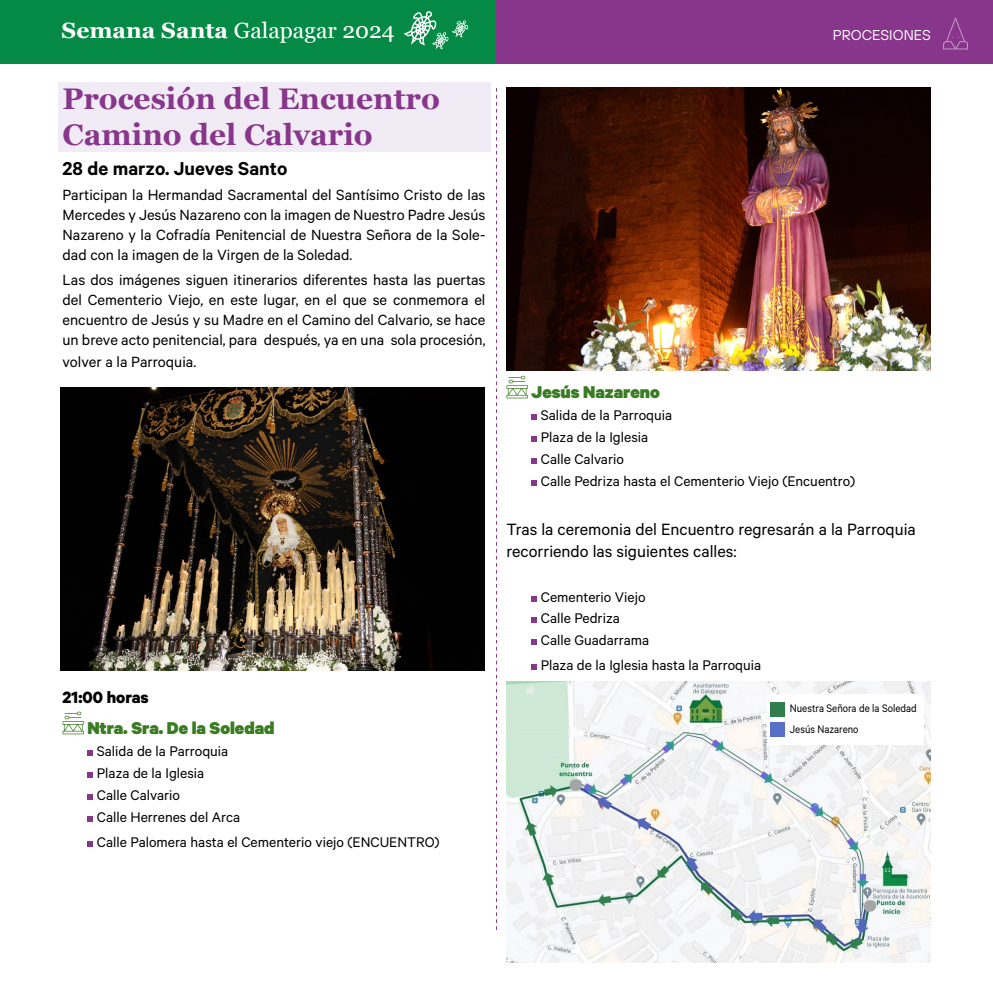
<style>
.page{position:relative;width:993px;height:993px;background:#fff}
.page>*{position:absolute;margin:0;border:0;box-sizing:border-box;transform-origin:0 0}
.t1{font:700 29.75px/35.7px "Georgia";color:#88368b}
.t2{font:22.05px "Georgia";color:#fff}
.t3{font:600 21px "Calibre";color:#000}
.t4{font:900 19.25px "Calibre";color:#3a7c22}
.t5{font:18.38px/22.1px "Calibre";color:#000}
.t6{font:700 18.38px "Calibre";color:#000}
.t7{font:16.62px/19.9px "Calibre";color:#000;text-align:justify}
.t8{font:15.75px/21.9px "Calibre";color:#000}
.t9{font:14.17px "TT Hoves";color:#fff}
.t10{font:12.25px/20.7px "Calibre";color:#000;scale:.91 1}
.s1{font-weight:700}
</style>
<div class="page">
<img style="left:506px;top:681px;width:424px;height:280px">
<div style="left:766px;top:694px;width:157px;height:50px;background:#fff"></div>
<div style="left:58px;top:82px;width:432px;height:69px;background:#f1ebf6"></div>
<svg style="left:63px;top:711px;width:21px;height:23px"></svg>
<svg style="left:87px;top:750px;width:6px;height:6px"></svg>
<svg style="left:87px;top:772px;width:6px;height:6px"></svg>
<svg style="left:87px;top:794px;width:6px;height:6px"></svg>
<svg style="left:87px;top:816px;width:6px;height:5px"></svg>
<svg style="left:87px;top:841px;width:6px;height:5px"></svg>
<svg style="left:506px;top:375px;width:21px;height:23px"></svg>
<svg style="left:531px;top:414px;width:6px;height:6px"></svg>
<svg style="left:531px;top:436px;width:6px;height:6px"></svg>
<svg style="left:531px;top:458px;width:6px;height:6px"></svg>
<svg style="left:531px;top:480px;width:6px;height:6px"></svg>
<svg style="left:531px;top:596px;width:6px;height:5px"></svg>
<svg style="left:531px;top:617px;width:6px;height:6px"></svg>
<svg style="left:531px;top:639px;width:6px;height:6px"></svg>
<svg style="left:531px;top:664px;width:6px;height:6px"></svg>
<img style="left:61px;top:387px;width:424px;height:283px">
<img style="left:506px;top:88px;width:424px;height:283px">
<div style="left:0;top:0;width:496px;height:63px;background:#048a45"></div>
<div style="left:496px;top:0;width:496px;height:63px;background:#88368b"></div>
<svg style="left:943px;top:18px;width:24px;height:31px"></svg>
<svg style="left:496px;top:88px;width:1px;height:841px"></svg>
<svg style="left:403px;top:11px;width:65px;height:38px"></svg>
<div style="left:769px;top:701px;width:15px;height:15px;background:#317e4a"></div>
<div style="left:769px;top:721px;width:15px;height:15px;background:#566fc9"></div>
<h2 class="t2" style="left:62px;top:14px;width:334px"><span class="s1">Semana Santa</span> Galapagar 2024</h2>
<p class="t9" style="left:832px;top:26px;width:100px">PROCESIONES</p>
<h1 class="t1" style="left:63px;top:80px;width:379px">Procesión del Encuentro<br>Camino del Calvario</h1>
<p class="t3" style="left:63px;top:156px;width:226px">28 de marzo. Jueves Santo</p>
<p class="t7" style="left:63px;top:184px;width:424px">Participan la Hermandad Sacramental del Santísimo Cristo de las Mercedes y Jesús Nazareno con la imagen de Nuestro Padre Jesús Nazareno y la Cofradía Penitencial de Nuestra Señora de la Sole&shy;dad con la imagen de la Virgen de la Soledad.</p>
<p class="t7" style="left:63px;top:269px;width:424px">Las dos imágenes siguen itinerarios diferentes hasta las puertas del Cementerio Viejo, en este lugar, en el que se conmemora el encuentro de Jesús y su Madre en el Camino del Calvario, se hace un breve acto penitencial, para después, ya en una sola procesión,</p>
<p class="t7" style="left:63px;top:351px;width:135px">volver a la Parroquia.</p>
<p class="t6" style="left:63px;top:685px;width:88px">21:00 horas</p>
<p class="t4" style="left:87px;top:716px;width:189px">Ntra. Sra. De la Soledad</p>
<p class="t8" style="left:97px;top:739px;width:145px">Salida de la Parroquia<br>Plaza de la Iglesia<br>Calle Calvario<br>Calle Herrenes del Arca</p>
<p class="t8" style="left:97px;top:830px;width:344px">Calle Palomera hasta el Cementerio viejo (ENCUENTRO)</p>
<p class="t4" style="left:531px;top:380px;width:130px">Jesús Nazareno</p>
<p class="t8" style="left:540px;top:404px;width:316px">Salida de la Parroquia<br>Plaza de la Iglesia<br>Calle Calvario<br>Calle Pedriza hasta el Cementerio Viejo (Encuentro)</p>
<p class="t5" style="left:506px;top:518px;width:410px">Tras la ceremonia del Encuentro regresarán a la Parroquia recorriendo las siguientes calles:</p>
<p class="t8" style="left:540px;top:585px;width:110px">Cementerio Viejo<br>Calle Pedriza<br>Calle Guadarrama</p>
<p class="t8" style="left:540px;top:653px;width:222px">Plaza de la Iglesia hasta la Parroquia</p>
<p class="t10" style="left:789px;top:697px;width:141px">Nuestra Señora de la Soledad<br>Jesús Nazareno</p>
</div>
